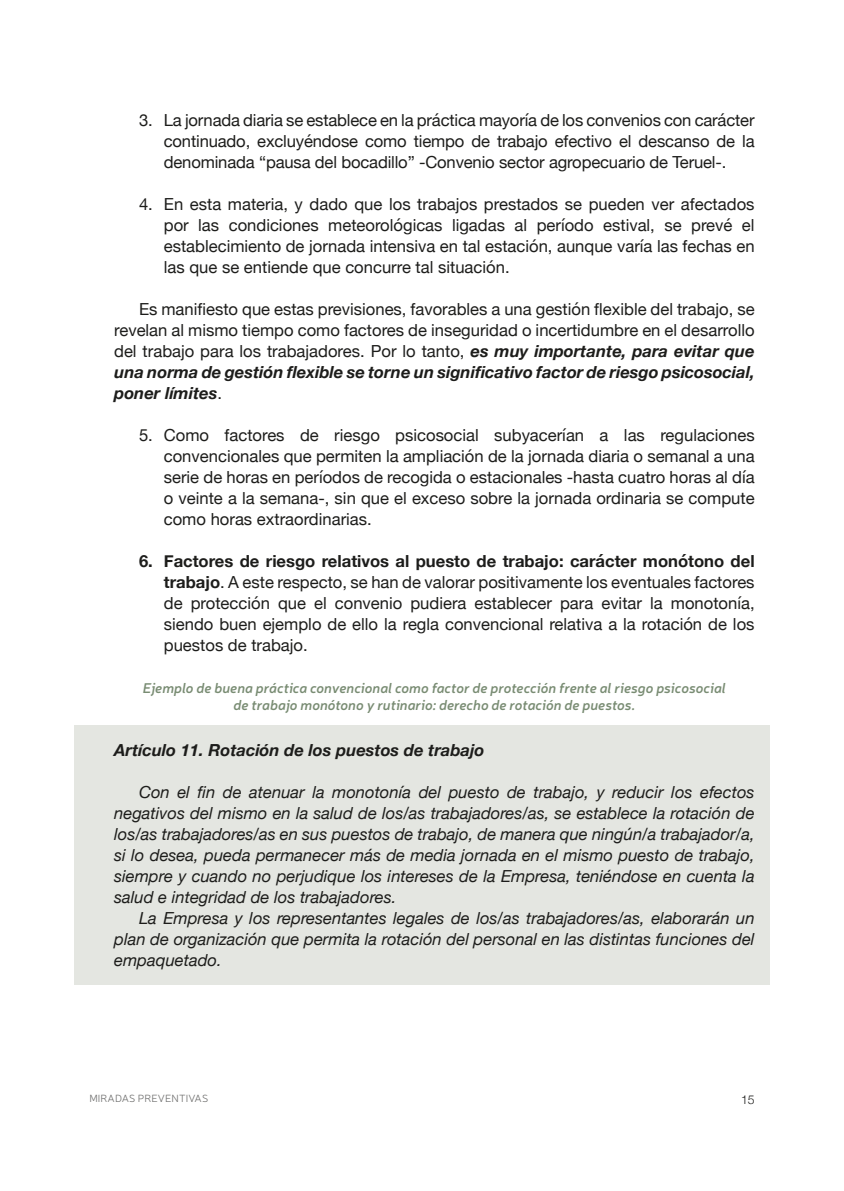
<style>
.page{position:relative;width:844px;height:1191px;background:#fff}
.page>*{position:absolute;margin:0;border:0;box-sizing:border-box;transform-origin:0 0}
.t1{font:16.62px/21px "Helvetica Neue";color:#1d1d1b;text-align:justify}
.t2{font:italic 16.62px/21px "Helvetica Neue";color:#1d1d1b;text-align:justify}
.t3{font:italic 700 16.62px "Helvetica Neue";color:#1d1d1b}
.t4{font:italic 600 14px/16.6px "Neris";color:#798c73;text-align:center}
.t5{font:300 12.25px "Helvetica Neue";color:#1d1d1b}
.t6{font:300 10.5px "Neris";letter-spacing:.01em;color:#70706f}
.s1{font-weight:700;font-style:italic}
.s2{font-weight:700}
</style>
<div class="page">
<div style="left:74px;top:725px;width:695px;height:49px;background:#e4e6e1"></div>
<div style="left:74px;top:767px;width:695px;height:154px;background:#e4e6e1"></div>
<div style="left:74px;top:893px;width:695px;height:91px;background:#e4e6e1"></div>
<p class="t1" style="left:164px;top:111px;width:592px;text-indent:-25px">3. La jornada diaria se establece en la práctica mayoría de los convenios con carácter continuado, excluyéndose como tiempo de trabajo efectivo el descanso de la denominada “pausa del bocadillo” -Convenio sector agropecuario de Teruel-.</p>
<p class="t1" style="left:164px;top:195px;width:592px;text-indent:-25px">4. En esta materia, y dado que los trabajos prestados se pueden ver afectados por las condiciones meteorológicas ligadas al período estival, se prevé el establecimiento de jornada intensiva en tal estación, aunque varía las fechas en las que se entiende que concurre tal situación.</p>
<p class="t1" style="left:114px;top:300px;width:641px;text-indent:25px">Es manifiesto que estas previsiones, favorables a una gestión flexible del trabajo, se revelan al mismo tiempo como factores de inseguridad o incertidumbre en el desarrollo del trabajo para los trabajadores. Por lo tanto, <span class="s1">es muy importante, para evitar que una norma de gestión flexible se torne un significativo factor de riesgo psicosocial, poner límites</span>.</p>
<p class="t1" style="left:164px;top:426px;width:592px;text-indent:-25px">5. Como factores de riesgo psicosocial subyacerían a las regulaciones convencionales que permiten la ampliación de la jornada diaria o semanal a una serie de horas en períodos de recogida o estacionales -hasta cuatro horas al día o veinte a la semana-, sin que el exceso sobre la jornada ordinaria se compute como horas extraordinarias.</p>
<p class="t1" style="left:164px;top:551px;width:592px;text-indent:-25px"><span class="s2">6. Factores de riesgo relativos al puesto de trabajo: carácter monótono del trabajo</span>. A este respecto, se han de valorar positivamente los eventuales factores de protección que el convenio pudiera establecer para evitar la monotonía, siendo buen ejemplo de ello la regla convencional relativa a la rotación de los puestos de trabajo.</p>
<p class="t4" style="left:143px;top:679px;width:584px">Ejemplo de buena práctica convencional como factor de protección frente al riesgo psicosocial de trabajo monótono y rutinario: derecho de rotación de puestos.</p>
<p class="t3" style="left:114px;top:737px;width:371px">Artículo 11. Rotación de los puestos de trabajo</p>
<p class="t2" style="left:114px;top:783px;width:641px;text-indent:25px">Con el fin de atenuar la monotonía del puesto de trabajo, y reducir los efectos negativos del mismo en la salud de los/as trabajadores/as, se establece la rotación de los/as trabajadores/as en sus puestos de trabajo, de manera que ningún/a trabajador/a, si lo desea, pueda permanecer más de media jornada en el mismo puesto de trabajo, siempre y cuando no perjudique los intereses de la Empresa, teniéndose en cuenta la salud e integridad de los trabajadores.</p>
<p class="t2" style="left:114px;top:909px;width:641px;text-indent:25px">La Empresa y los representantes legales de los/as trabajadores/as, elaborarán un plan de organización que permita la rotación del personal en las distintas funciones del empaquetado.</p>
<p class="t6" style="left:89px;top:1091px;width:120px">MIRADAS PREVENTIVAS</p>
<p class="t5" style="left:740px;top:1089px;width:15px">15</p>
</div>
